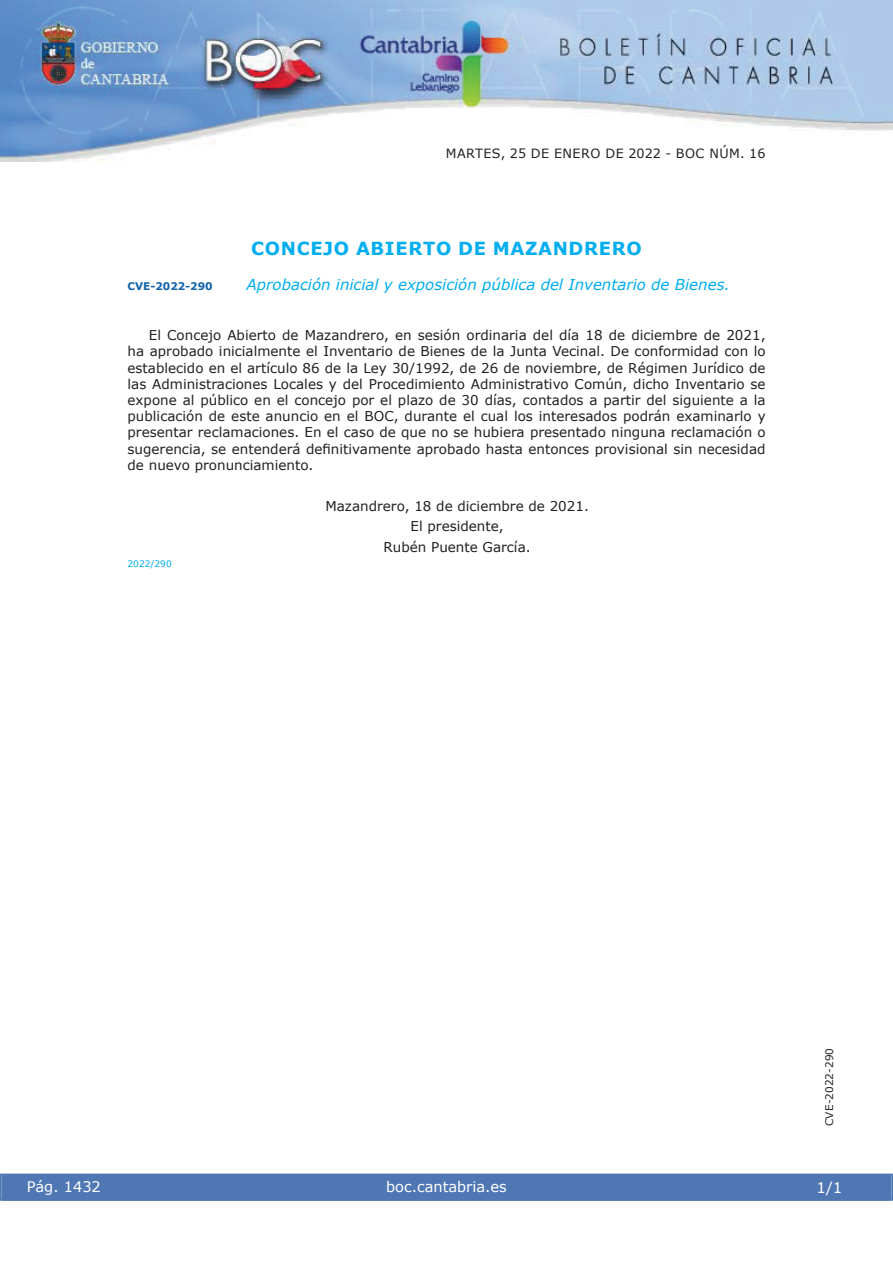
<style>
.page{position:relative;width:893px;height:1263px;background:#fff}
.page>*{position:absolute;margin:0;border:0;box-sizing:border-box;transform-origin:0 0}
.t1{font:700 18px "Verdana";letter-spacing:.035em;color:#00aeef}
.t2{font:italic 15px "Verdana";color:#00aeef}
.t3{font:15px "Verdana";color:#fff}
.t4{font:14.55px "Verdana";color:#fff}
.t5{font:13.5px/16.2px "Verdana";color:#231f20;text-align:justify}
.t6{font:12.75px "Verdana";letter-spacing:.035em;color:#231f20}
.t7{font:10.5px "Verdana";color:#231f20}
.t8{font:700 10.5px "Verdana";color:#1263a9}
.t9{font:9px "Verdana";color:#00aeef}
</style>
<div class="page">
<img style="left:0;top:0;width:893px;height:161px">
<div style="left:1px;top:1174px;width:890px;height:27px;background:#4f77b3"></div>
<div style="left:0;top:1174px;width:893px;height:27px;border:1px solid #4f77b3"></div>
<p class="t6" style="left:446px;top:145px;width:321px">MARTES, 25 DE ENERO DE 2022 - BOC NÚM. 16</p>
<h1 class="t1" style="left:251px;top:237px;width:392px">CONCEJO ABIERTO DE MAZANDRERO</h1>
<p class="t8" style="left:128px;top:279px;width:87px">CVE-2022-290</p>
<p class="t2" style="left:247px;top:275px;width:485px">Aprobación inicial y exposición pública del Inventario de Bienes.</p>
<p class="t5" style="left:128px;top:327px;width:639px;text-indent:21px">El Concejo Abierto de Mazandrero, en sesión ordinaria del día 18 de diciembre de 2021, ha aprobado inicialmente el Inventario de Bienes de la Junta Vecinal. De conformidad con lo establecido en el artículo 86 de la Ley 30/1992, de 26 de noviembre, de Régimen Jurídico de las Administraciones Locales y del Procedimiento Administrativo Común, dicho Inventario se expone al público en el concejo por el plazo de 30 días, contados a partir del siguiente a la publicación de este anuncio en el BOC, durante el cual los interesados podrán examinarlo y presentar reclamaciones. En el caso de que no se hubiera presentado ninguna reclamación o sugerencia, se entenderá definitivamente aprobado hasta entonces provisional sin necesidad de nuevo pronunciamiento.</p>
<p class="t5" style="left:325px;top:495px;width:265px;line-height:20.4px;text-align:center">Mazandrero, 18 de diciembre de 2021.<br>El presidente,<br>Rubén Puente García.</p>
<p class="t9" style="left:128px;top:558px;width:46px">2022/290</p>
<p class="t4" style="left:27px;top:1177px;width:76px">Pág. 1432</p>
<p class="t4" style="left:386px;top:1178px;width:122px">boc.cantabria.es</p>
<p class="t7" style="left:823px;top:1126px;width:80px;rotate:-90deg">CVE-2022-290</p>
<p class="t3" style="left:816px;top:1178px;width:27px">1/1</p>
</div>
